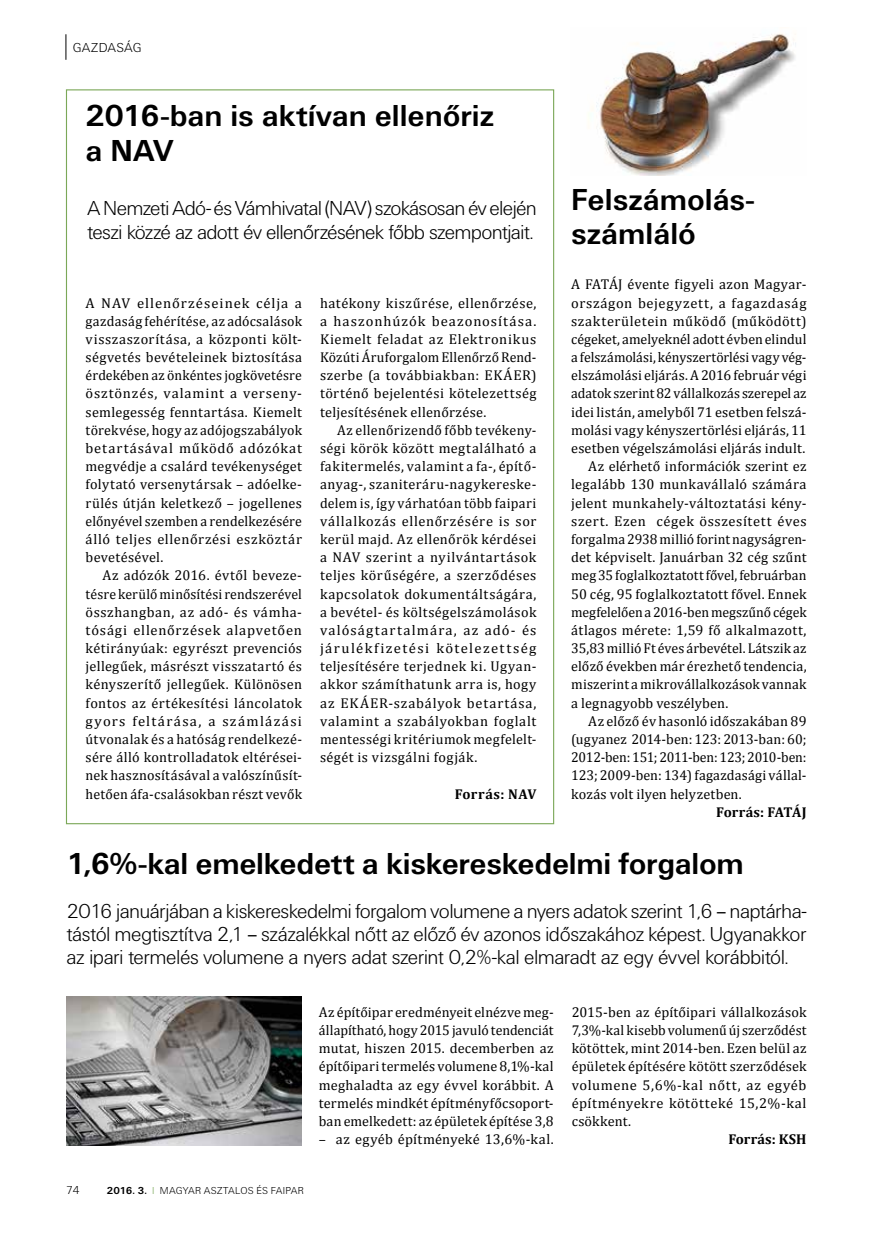
<style>
.page{position:relative;width:872px;height:1242px;background:#fff}
.page>*{position:absolute;margin:0;border:0;box-sizing:border-box;transform-origin:0 0}
.t1{font:700 31.5px/34.5px "U001";letter-spacing:-.01em;color:#000}
.t2{font:21px/23.4px "U001 Lig";letter-spacing:-.035em;color:#000}
.t3{font:14.25px/18.1px "Cambria";letter-spacing:.015em;color:#000;text-align:justify}
.t4{font:14.25px "Cambria";letter-spacing:-.005em;color:#000}
.t5{font:14.25px "Cambria";letter-spacing:-.02em;color:#000}
.t6{font:14.25px "Cambria";letter-spacing:.05em;color:#000}
.t7{font:14.25px "Cambria";letter-spacing:.035em;color:#000}
.t8{font:14.25px "Cambria";letter-spacing:.04em;color:#000}
.t9{font:700 14.25px "Cambria";letter-spacing:.01em;color:#000}
.t10{font:700 14.25px "Cambria";letter-spacing:.04em;color:#000}
.t11{font:13.5px "U001 Lig";letter-spacing:.01em;color:#000}
.t12{font:12px "U001 Lig";color:#000}
.t13{font:10.5px "U001 Lig";letter-spacing:.015em;color:#000}
.s1{font-family:"Cambria"}
.s2{font-family:"U001";font-weight:700}
.s3{color:#7ba858}
</style>
<div class="page">
<svg style="left:66px;top:34px;width:1px;height:26px"></svg>
<img style="left:66px;top:996px;width:236px;height:149px">
<img style="left:596px;top:33px;width:200px;height:143px">
<p class="t11" style="left:73px;top:40px;width:70px">GAZDASÁG</p>
<h1 class="t1" style="left:86px;top:99px;width:410px">2016-ban is aktívan ellenőriz a NAV</h1>
<h2 class="t2" style="left:87px;top:197px;width:451px">A Nemzeti Adó- és Vámhivatal (NAV) szokásosan év elején teszi közzé az adott év ellenőrzésének főbb szempontjait.</h2>
<p class="t3" style="left:86px;top:293px;width:218px">A NAV ellenőrzéseinek célja a gazdaság fehérítése, az adócsalások visszaszorítása, a központi költ&shy;ségvetés bevételeinek biztosítása érdekében az önkéntes jogkövetésre ösztönzés, valamint a verseny&shy;semlegesség fenntartása. Kiemelt törekvése, hogy az adójogszabályok betartásával működő adózókat megvédje a csalárd tevékenységet folytató versenytársak – adóelke&shy;rülés útján keletkező – jogellenes előnyével szemben a rendelkezésére álló teljes ellenőrzési eszköztár bevetésével.</p>
<p class="t3" style="left:86px;top:566px;width:218px;text-indent:17px">Az adózók 2016. évtől beveze&shy;tésre kerülő minősítési rendszerével összhangban, az adó- és vámha&shy;tósági ellenőrzések alapvetően kétirányúak: egyrészt prevenciós jellegűek, másrészt visszatartó és kényszerítő jellegűek. Különösen fontos az értékesítési láncolatok gyors feltárása, a számlázási útvonalak és a hatóság rendelkezé&shy;sére álló kontrolladatok eltérései&shy;nek hasznosításával a valószínűsít&shy;hetően áfa-csalásokban részt vevők</p>
<p class="t3" style="left:320px;top:293px;width:218px">hatékony kiszűrése, ellenőrzése, a haszonhúzók beazonosítása.<br>Kiemelt feladat az Elektronikus Közúti Áruforgalom Ellenőrző Rend&shy;szerbe (a továbbiakban: EKÁER) történő bejelentési kötelezettség teljesítésének ellenőrzése.</p>
<p class="t3" style="left:320px;top:421px;width:218px;text-indent:17px">Az ellenőrizendő főbb tevékeny&shy;ségi körök között megtalálható a fakitermelés, valamint a fa-, építő&shy;anyag-, szaniteráru-nagykereske&shy;delem is, így várhatóan több faipari vállalkozás ellenőrzésére is sor kerül majd. Az ellenőrök kérdései a NAV szerint a nyilvántartások teljes körűségére, a szerződéses kapcsolatok dokumentáltságára, a bevétel- és költségelszámolások valóságtartalmára, az adó- és járulékfizetési kötelezettség teljesítésére terjednek ki. Ugyan&shy;akkor számíthatunk arra is, hogy az EKÁER-szabályok betartása, valamint a szabályokban foglalt mentességi kritériumok megfelelt&shy;ségét is vizsgálni fogják.</p>
<p class="t10" style="left:455px;top:783px;width:83px">Forrás: NAV</p>
<h1 class="t1" style="left:571px;top:182px;width:184px">Felszámolás&shy;számláló</h1>
<p class="t3" style="left:571px;top:275px;width:237px">A FATÁJ évente figyeli azon Magyar-</p>
<p class="t6" style="left:571px;top:294px;width:237px">országon bejegyzett, a fagazdaság</p>
<p class="t7" style="left:571px;top:312px;width:237px">szakterületein működő (működött)</p>
<p class="t3" style="left:571px;top:330px;width:237px">cégeket, amelyeknél adott évben elindul</p>
<p class="t3" style="left:571px;top:348px;width:237px">a felszámolási, kényszertörlési vagy vég-</p>
<p class="t3" style="left:571px;top:366px;width:237px">elszámolási eljárás. A 2016 február végi</p>
<p class="t3" style="left:571px;top:384px;width:237px">adatok szerint 82 vállalkozás szerepel az</p>
<p class="t3" style="left:571px;top:403px;width:237px">idei listán, amelyből 71 esetben felszá-</p>
<p class="t3" style="left:571px;top:421px;width:237px">molási vagy kényszertörlési eljárás, 11</p>
<p class="t3" style="left:571px;top:439px;width:236px">esetben végelszámolási eljárás indult.</p>
<p class="t3" style="left:588px;top:457px;width:220px">Az elérhető információk szerint ez</p>
<p class="t3" style="left:571px;top:475px;width:237px">legalább 130 munkavállaló számára</p>
<p class="t3" style="left:571px;top:493px;width:237px">jelent munkahely-változtatási kény-</p>
<p class="t8" style="left:571px;top:512px;width:237px">szert. Ezen cégek összesített éves</p>
<p class="t3" style="left:571px;top:530px;width:237px">forgalma 2938 millió forint nagyságren-</p>
<p class="t3" style="left:571px;top:548px;width:237px">det képviselt. Januárban 32 cég szűnt</p>
<p class="t3" style="left:571px;top:566px;width:237px">meg 35 foglalkoztatott fővel, februárban</p>
<p class="t3" style="left:571px;top:584px;width:237px">50 cég, 95 foglalkoztatott fővel. Ennek</p>
<p class="t4" style="left:571px;top:603px;width:237px">megfelelően a 2016-ben megszűnő cégek</p>
<p class="t3" style="left:571px;top:621px;width:237px">átlagos mérete: 1,59 fő alkalmazott,</p>
<p class="t3" style="left:571px;top:639px;width:237px">35,83 millió Ft éves árbevétel. Látszik az</p>
<p class="t3" style="left:571px;top:657px;width:237px">előző években már érezhető tendencia,</p>
<p class="t3" style="left:571px;top:675px;width:237px">miszerint a mikrovállalkozások vannak</p>
<p class="t3" style="left:571px;top:693px;width:159px">a legnagyobb veszélyben.</p>
<p class="t3" style="left:588px;top:712px;width:220px">Az előző év hasonló időszakában 89</p>
<p class="t4" style="left:571px;top:731px;width:237px">(ugyanez 2014-ben: 123: 2013-ban: 60;</p>
<p class="t5" style="left:571px;top:749px;width:237px">2012-ben: 151; 2011-ben: 123; 2010-ben:</p>
<p class="t3" style="left:571px;top:766px;width:237px">123; 2009-ben: 134) fagazdasági vállal-</p>
<p class="t3" style="left:571px;top:784px;width:172px">kozás volt ilyen helyzetben.</p>
<p class="t9" style="left:716px;top:802px;width:92px">Forrás: FATÁJ</p>
<h1 class="t1" style="left:66px;top:846px;width:679px">1,6%-kal emelkedett a kiskereskedelmi forgalom</h1>
<p class="t2" style="left:66px;top:899px;width:741px;text-align:justify">2016 januárjában a kiskereskedelmi forgalom volumene a nyers adatok szerint 1,6 <span class="s1">–</span> naptárha&shy;tástól megtisztítva 2,1 <span class="s1">–</span> százalékkal nőtt az előző év azonos időszakához képest. Ugyanakkor az ipari termelés volumene a nyers adat szerint 0,2%-kal elmaradt az egy évvel korábbitól.</p>
<p class="t12" style="left:66px;top:1183px;width:15px">74</p>
<p class="t13" style="left:107px;top:1184px;width:198px"><span class="s2">2016. 3.</span> <span class="s3">I</span> MAGYAR ASZTALOS ÉS FAIPAR</p>
<p class="t3" style="left:319px;top:1002px;width:236px">Az építőipar eredményeit elnézve meg&shy;állapítható, hogy 2015 javuló tendenciát mutat, hiszen 2015. decemberben az építőipari termelés volumene 8,1%-kal meghaladta az egy évvel korábbit. A termelés mindkét építményfőcsoport&shy;ban emelkedett: az épületek építése 3,8</p>
<p class="t3" style="left:319px;top:1130px;width:236px">– az egyéb építményeké 13,6%-kal.</p>
<p class="t3" style="left:571px;top:1002px;width:236px">2015-ben az építőipari vállalkozások 7,3%-kal kisebb volumenű új szerződést kötöttek, mint 2014-ben. Ezen belül az épületek építésére kötött szerződések volumene 5,6%-kal nőtt, az egyéb építményekre kötötteké 15,2%-kal csökkent.</p>
<p class="t9" style="left:728px;top:1129px;width:80px">Forrás: KSH</p>
</div>
